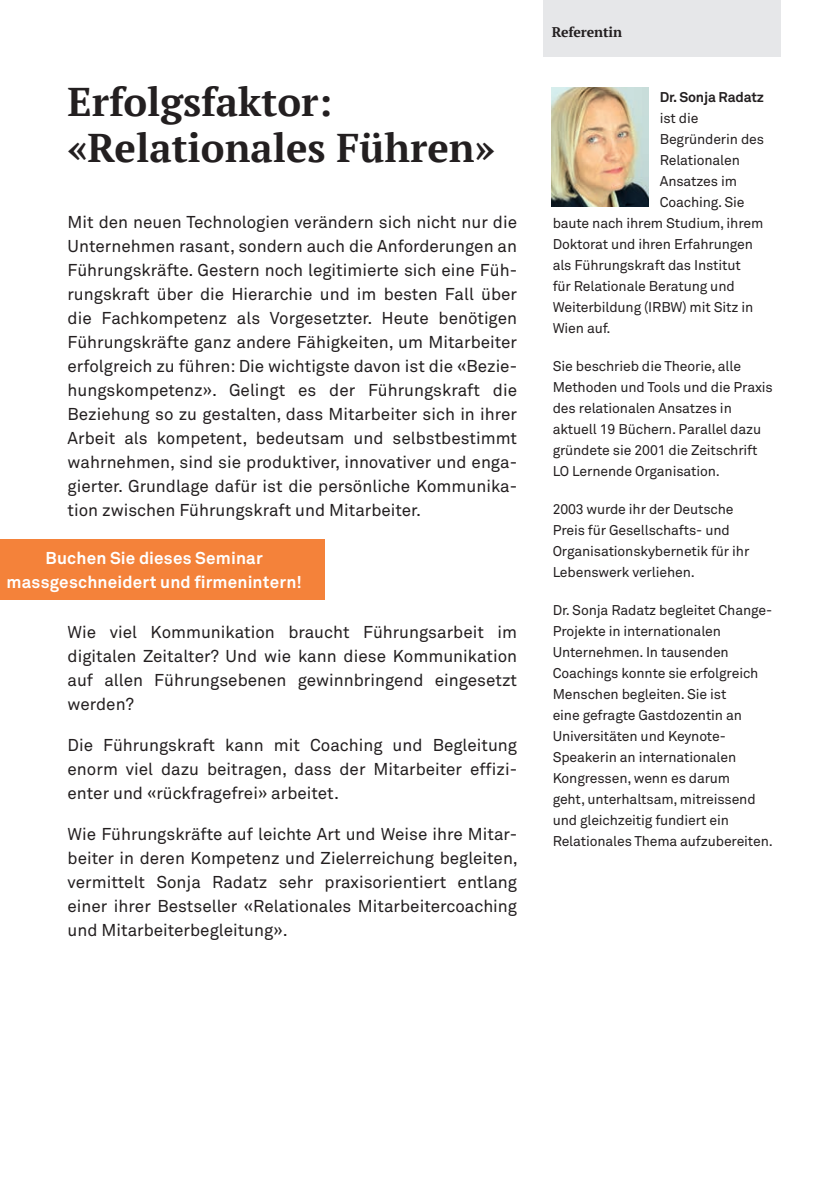
<style>
.page{position:relative;width:839px;height:1190px;background:#fff}
.page>*{position:absolute;margin:0;border:0;box-sizing:border-box;transform-origin:0 0}
.t1{font:700 40px/46px "PT Serif";color:#231f20}
.t2{font:17px/24px "Akkurat Office";color:#231f20;text-align:justify}
.t3{font:700 17px/24px "Akkurat Office";letter-spacing:.01em;color:#fff;text-align:center}
.t4{font:14px/21px "Akkurat Office";letter-spacing:-.01em;color:#231f20}
.t5{font:700 14px "Akkurat Office";letter-spacing:-.01em;color:#231f20}
.t6{font:700 14px "PT Serif";letter-spacing:-.01em;color:#231f20}
</style>
<div class="page">
<div style="left:0;top:539px;width:324px;height:61px;background:#f4823a"></div>
<div style="left:543px;top:0;width:237px;height:57px;background:#e6e7e9"></div>
<img style="left:551px;top:87px;width:97px;height:119px">
<p class="t6" style="left:551px;top:22px;width:72px">Referentin</p>
<h1 class="t1" style="left:68px;top:78px;width:428px">Erfolgsfaktor: «Relationales Führen»</h1>
<p class="t5" style="left:659px;top:88px;width:106px">Dr. Sonja Radatz</p>
<p class="t4" style="left:659px;top:108px;width:40px">ist die</p>
<p class="t4" style="left:659px;top:129px;width:106px">Begründerin des</p>
<p class="t4" style="left:659px;top:150px;width:82px">Relationalen</p>
<p class="t4" style="left:659px;top:171px;width:79px">Ansatzes im</p>
<p class="t4" style="left:659px;top:192px;width:86px">Coaching. Sie</p>
<p class="t4" style="left:552px;top:213px;width:212px">baute nach ihrem Studium, ihrem</p>
<p class="t4" style="left:552px;top:234px;width:202px">Doktorat und ihren Erfahrungen</p>
<p class="t4" style="left:552px;top:255px;width:189px">als Führungskraft das Institut</p>
<p class="t4" style="left:552px;top:276px;width:183px">für Relationale Beratung und</p>
<p class="t4" style="left:552px;top:297px;width:202px">Weiterbildung (IRBW) mit Sitz in</p>
<p class="t4" style="left:552px;top:318px;width:59px">Wien auf.</p>
<p class="t4" style="left:552px;top:356px;width:221px">Sie beschrieb die Theorie, alle<br>Methoden und Tools und die Praxis des relationalen Ansatzes in aktuell 19 Büchern. Parallel dazu gründete sie 2001 die Zeitschrift<br>LO Lernende Organisation.</p>
<p class="t4" style="left:552px;top:499px;width:198px">2003 wurde ihr der Deutsche<br>Preis für Gesellschafts- und<br>Organisationskybernetik für ihr<br>Lebenswerk verliehen.</p>
<p class="t4" style="left:552px;top:600px;width:221px">Dr. Sonja Radatz begleitet Change-<br>Projekte in internationalen<br>Unternehmen. In tausenden<br>Coachings konnte sie erfolgreich<br>Menschen begleiten. Sie ist<br>eine gefragte Gastdozentin an<br>Universitäten und Keynote-<br>Speakerin an internationalen<br>Kongressen, wenn es darum<br>geht, unterhaltsam, mitreissend und gleichzeitig fundiert ein<br>Relationales Thema aufzubereiten.</p>
<p class="t2" style="left:68px;top:211px;width:451px">Mit den neuen Technologien verändern sich nicht nur die Unternehmen rasant, sondern auch die Anforderungen an Führungskräfte. Gestern noch legitimierte sich eine Füh&shy;rungskraft über die Hierarchie und im besten Fall über die Fachkompetenz als Vorgesetzter. Heute benötigen Führungskräfte ganz andere Fähigkeiten, um Mitarbeiter erfolgreich zu führen: Die wichtigste davon ist die «Bezie&shy;hungskompetenz». Gelingt es der Führungskraft die Beziehung so zu gestalten, dass Mitarbeiter sich in ihrer Arbeit als kompetent, bedeutsam und selbstbestimmt wahrnehmen, sind sie produktiver, innovativer und enga&shy;gierter. Grundlage dafür ist die persönliche Kommunika&shy;tion zwischen Führungskraft und Mitarbeiter.</p>
<p class="t3" style="left:6px;top:546px;width:297px">Buchen Sie dieses Seminar massgeschneidert und firmenintern!</p>
<p class="t2" style="left:68px;top:621px;width:451px">Wie viel Kommunikation braucht Führungsarbeit im digitalen Zeitalter? Und wie kann diese Kommunikation auf allen Führungsebenen gewinnbringend eingesetzt werden?</p>
<p class="t2" style="left:68px;top:734px;width:451px">Die Führungskraft kann mit Coaching und Begleitung enorm viel dazu beitragen, dass der Mitarbeiter effizi&shy;enter und «rückfragefrei» arbeitet.</p>
<p class="t2" style="left:68px;top:823px;width:451px">Wie Führungskräfte auf leichte Art und Weise ihre Mitar&shy;beiter in deren Kompetenz und Zielerreichung begleiten, vermittelt Sonja Radatz sehr praxisorientiert entlang einer ihrer Bestseller «Relationales Mitarbeitercoaching und Mitarbeiterbegleitung».</p>
</div>
